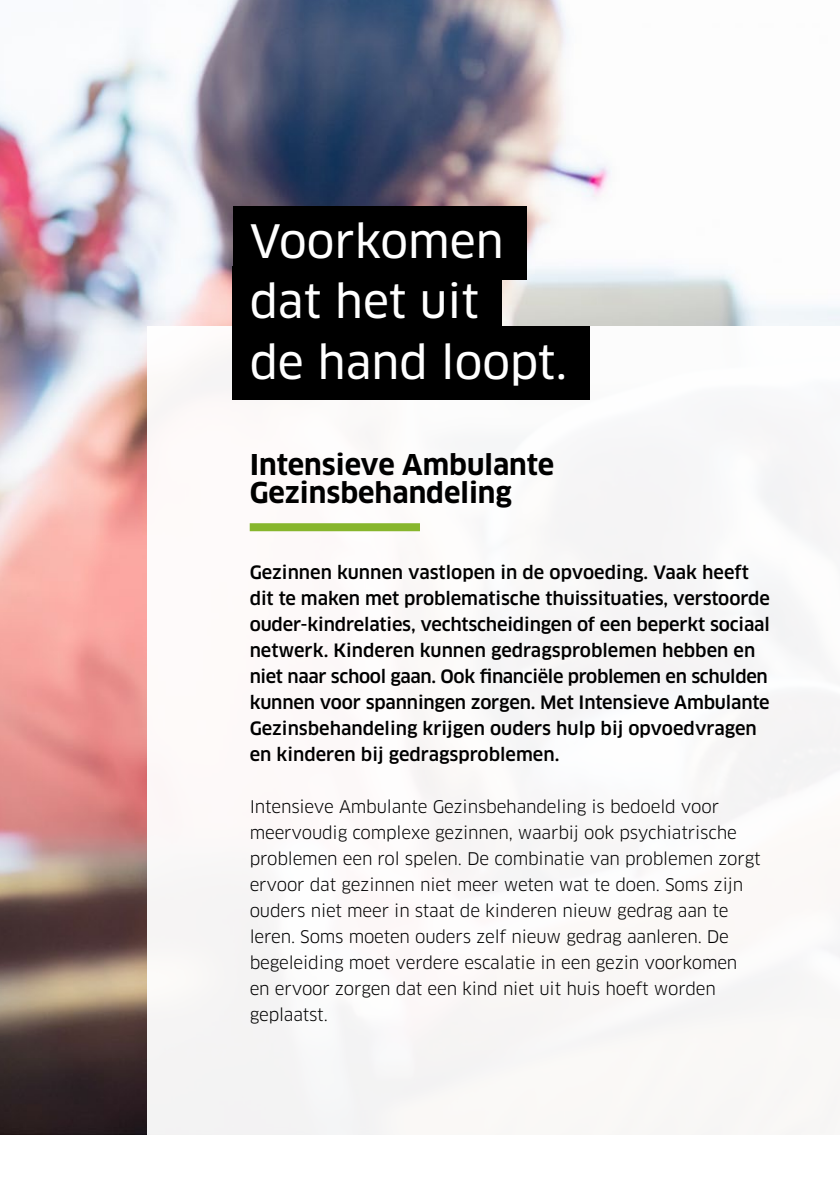
<style>
.page{position:relative;width:840px;height:1191px;background:#fff}
.page>*{position:absolute;margin:0;border:0;box-sizing:border-box;transform-origin:0 0}
.t1{font:45px/60px "Clan OT News";color:#fff}
.t2{font:700 28px/28px "Clan OT";color:#000}
.t3{font:500 18px/26px "Clan OT";letter-spacing:-.01em;color:#000}
.t4{font:17px/26px "Clan OT";letter-spacing:-.01em;color:#000}
</style>
<div class="page">
<img style="left:0;top:0;width:839px;height:1134px">
<div style="left:147px;top:326px;width:692px;height:865px;background:#fbf9f8"></div>
<div style="left:249px;top:523px;width:171px;height:8px;background:#87b62d"></div>
<div style="left:232px;top:206px;width:294px;height:73px;background:#000"></div>
<div style="left:232px;top:266px;width:269px;height:73px;background:#000"></div>
<div style="left:232px;top:326px;width:357px;height:73px;background:#000"></div>
<h1 class="t1" style="left:249px;top:212px;width:319px">Voorkomen dat het uit<br>de hand loopt.</h1>
<h2 class="t2" style="left:249px;top:451px;width:306px">Intensieve Ambulante<br>Gezinsbehandeling</h2>
<p class="t3" style="left:249px;top:560px;width:521px">Gezinnen kunnen vastlopen in de opvoeding. Vaak heeft dit te maken met problematische thuissituaties, verstoorde ouder-kindrelaties, vechtscheidingen of een beperkt sociaal netwerk. Kinderen kunnen gedragsproblemen hebben en niet naar school gaan. Ook financiële problemen en schulden kunnen voor spanningen zorgen. Met Intensieve Ambulante Gezinsbehandeling krijgen ouders hulp bij opvoedvragen en kinderen bij gedragsproblemen.</p>
<p class="t4" style="left:249px;top:794px;width:512px">Intensieve Ambulante Gezinsbehandeling is bedoeld voor meervoudig complexe gezinnen, waarbij ook psychiatrische problemen een rol spelen. De combinatie van problemen zorgt ervoor dat gezinnen niet meer weten wat te doen. Soms zijn ouders niet meer in staat de kinderen nieuw gedrag aan te leren. Soms moeten ouders zelf nieuw gedrag aanleren. De begeleiding moet verdere escalatie in een gezin voorkomen en ervoor zorgen dat een kind niet uit huis hoeft worden geplaatst.</p>
</div>
